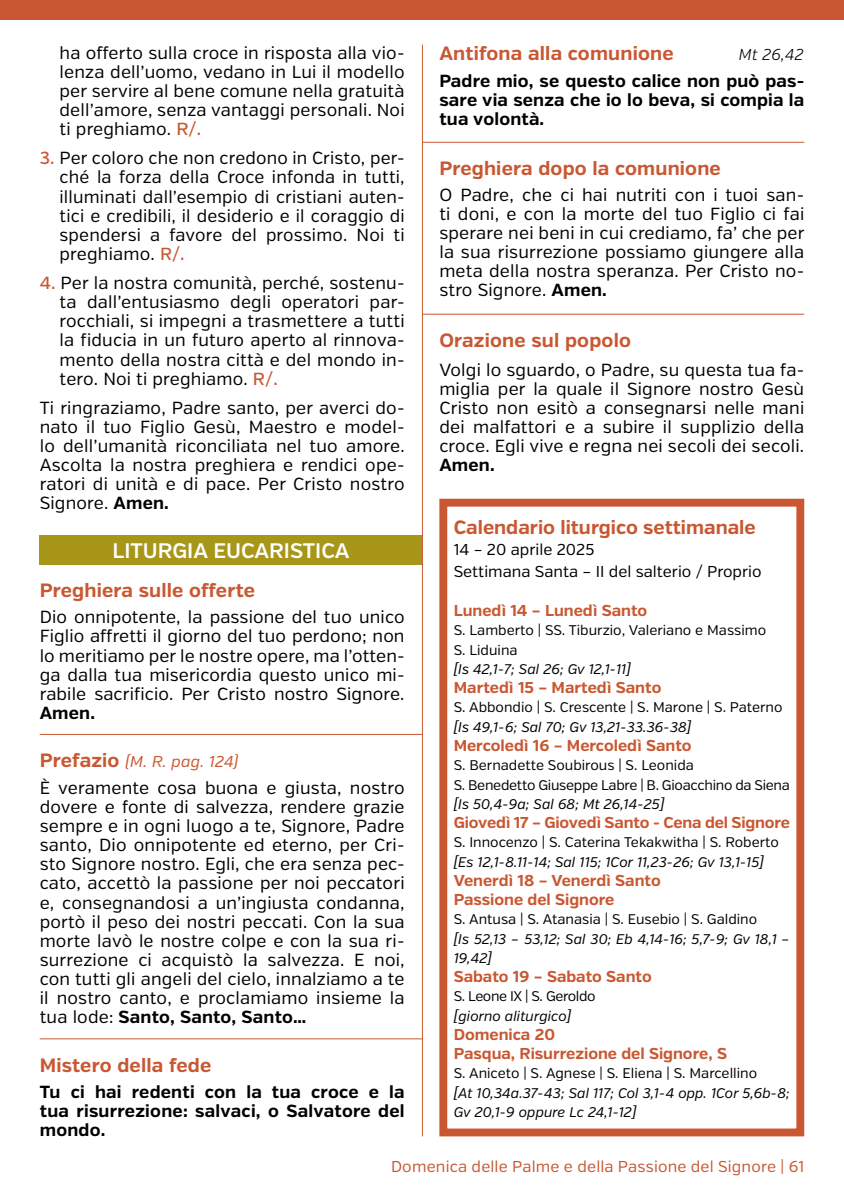
<style>
.page{position:relative;width:844px;height:1191px;background:#fff}
.page>*{position:absolute;margin:0;border:0;box-sizing:border-box;transform-origin:0 0}
.t1{font:600 21px "Verb";color:#fff}
.t2{font:700 19.25px "Verb";letter-spacing:.01em;color:#c95832}
.t3{font:17.5px/19.1px "Verb";letter-spacing:.01em;color:#000;text-align:justify}
.t4{font:700 17.5px/19.1px "Verb";letter-spacing:.01em;color:#000;text-align:justify}
.t5{font:700 15.75px/19.2px "Verb";color:#c95832}
.t6{font:15.75px/21.7px "Verb";color:#000}
.t7{font:15.75px "Verb";letter-spacing:.01em;color:#c95832}
.t8{font:italic 15.75px "Verb";letter-spacing:.01em;color:#c95832}
.t9{font:italic 300 15.75px "Verb";color:#000}
.t10{font:italic 14px/19.2px "Verb";color:#000}
.t11{font:14px/19.2px "Verb";color:#000}
.t12{font:14px/19.2px "Verb";letter-spacing:-.02em;color:#000}
.t13{font:14px "Verb";letter-spacing:-.03em;color:#000}
.s1{font-weight:500;color:#c95832}
.s2{font-weight:700}
.s3{font-weight:700;font-style:normal;font-size:19.25px}
</style>
<div class="page">
<div style="left:0;top:0;width:843px;height:20px;background:#c95832"></div>
<hr style="left:40px;top:734px;width:382px;height:1px;background:#c95832">
<hr style="left:40px;top:1038px;width:382px;height:1px;background:#c95832">
<div style="left:40px;top:535px;width:382px;height:30px;background:#a89618"></div>
<hr style="left:422px;top:142px;width:382px;height:1px;background:#c95832">
<hr style="left:422px;top:314px;width:382px;height:1px;background:#c95832">
<hr style="left:422px;top:45px;width:1px;height:1091px;background:#c95832">
<div style="left:439px;top:499px;width:365px;height:637px;border:8px solid #c95832"></div>
<p class="t3" style="left:60px;top:43px;width:346px">ha offerto sulla croce in risposta alla vio&shy;lenza dell’uomo, vedano in Lui il modello per servire al bene comune nella gratuità dell’amore, senza vantaggi personali. Noi ti preghiamo. <span class="s1">R/.</span></p>
<p class="t3" style="left:60px;top:149px;width:346px;text-indent:-20px"><span class="s1">3.</span> Per coloro che non credono in Cristo, per&shy;ché la forza della Croce infonda in tutti, illuminati dall’esempio di cristiani auten&shy;tici e credibili, il desiderio e il coraggio di spendersi a favore del prossimo. Noi ti preghiamo. <span class="s1">R/.</span></p>
<p class="t3" style="left:60px;top:274px;width:346px;text-indent:-20px"><span class="s1">4.</span> Per la nostra comunità, perché, sostenu&shy;ta dall’entusiasmo degli operatori par&shy;rocchiali, si impegni a trasmettere a tutti la fiducia in un futuro aperto al rinnova&shy;mento della nostra città e del mondo in&shy;tero. Noi ti preghiamo. <span class="s1">R/.</span></p>
<p class="t3" style="left:40px;top:398px;width:366px">Ti ringraziamo, Padre santo, per averci do&shy;nato il tuo Figlio Gesù, Maestro e model&shy;lo dell’umanità riconciliata nel tuo amore.<br>Ascolta la nostra preghiera e rendici ope&shy;ratori di unità e di pace. Per Cristo nostro Signore. <span class="s2">Amen.</span></p>
<p class="t1" style="left:113px;top:538px;width:238px">LITURGIA EUCARISTICA</p>
<p class="t2" style="left:40px;top:578px;width:217px">Preghiera sulle offerte</p>
<p class="t3" style="left:40px;top:608px;width:366px">Dio onnipotente, la passione del tuo unico Figlio affretti il giorno del tuo perdono; non lo meritiamo per le nostre opere, ma l’otten&shy;ga dalla tua misericordia questo unico mi&shy;rabile sacrificio. Per Cristo nostro Signore.</p>
<p class="t4" style="left:40px;top:703px;width:57px">Amen.</p>
<p class="t8" style="left:40px;top:752px;width:200px"><span class="s3">Prefazio</span> (M. R. pag. 124)</p>
<p class="t3" style="left:40px;top:778px;width:366px">È veramente cosa buona e giusta, nostro dovere e fonte di salvezza, rendere grazie sempre e in ogni luogo a te, Signore, Padre santo, Dio onnipotente ed eterno, per Cri&shy;sto Signore nostro. Egli, che era senza pec&shy;cato, accettò la passione per noi peccatori e, consegnandosi a un’ingiusta condanna, portò il peso dei nostri peccati. Con la sua morte lavò le nostre colpe e con la sua ri&shy;surrezione ci acquistò la salvezza. E noi, con tutti gli angeli del cielo, innalziamo a te il nostro canto, e proclamiamo insieme la tua lode: <span class="s2">Santo, Santo, Santo…</span></p>
<p class="t2" style="left:40px;top:1053px;width:173px">Mistero della fede</p>
<p class="t4" style="left:40px;top:1082px;width:366px">Tu ci hai redenti con la tua croce e la tua risurrezione: salvaci, o Salvatore del mondo.</p>
<p class="t2" style="left:439px;top:42px;width:236px">Antifona alla comunione</p>
<p class="t9" style="left:738px;top:45px;width:66px">Mt 26,42</p>
<p class="t4" style="left:439px;top:71px;width:366px">Padre mio, se questo calice non può pas&shy;sare via senza che io lo beva, si compia la tua volontà.</p>
<p class="t2" style="left:439px;top:157px;width:283px">Preghiera dopo la comunione</p>
<p class="t3" style="left:439px;top:186px;width:366px">O Padre, che ci hai nutriti con i tuoi san&shy;ti doni, e con la morte del tuo Figlio ci fai sperare nei beni in cui crediamo, fa’ che per la sua risurrezione possiamo giungere alla meta della nostra speranza. Per Cristo no&shy;stro Signore. <span class="s2">Amen.</span></p>
<p class="t2" style="left:439px;top:328px;width:193px">Orazione sul popolo</p>
<p class="t3" style="left:439px;top:360px;width:366px">Volgi lo sguardo, o Padre, su questa tua fa&shy;miglia per la quale il Signore nostro Gesù Cristo non esitò a consegnarsi nelle mani dei malfattori e a subire il supplizio della croce. Egli vive e regna nei secoli dei secoli.</p>
<p class="t4" style="left:439px;top:455px;width:57px">Amen.</p>
<p class="t2" style="left:453px;top:515px;width:303px">Calendario liturgico settimanale</p>
<p class="t6" style="left:453px;top:539px;width:309px">14 – 20 aprile 2025<br>Settimana Santa – II del salterio / Proprio</p>
<p class="t5" style="left:453px;top:601px;width:195px">Lunedì 14 – Lunedì Santo</p>
<p class="t11" style="left:453px;top:621px;width:314px">S. Lamberto | SS. Tiburzio, Valeriano e Massimo<br>S. Liduina</p>
<p class="t10" style="left:453px;top:659px;width:178px">[Is 42,1-7; Sal 26; Gv 12,1-11]</p>
<p class="t5" style="left:453px;top:678px;width:209px">Martedì 15 – Martedì Santo</p>
<p class="t11" style="left:453px;top:698px;width:330px">S. Abbondio | S. Crescente | S. Marone | S. Paterno</p>
<p class="t10" style="left:453px;top:717px;width:239px">[Is 49,1-6; Sal 70; Gv 13,21-33.36-38]</p>
<p class="t5" style="left:453px;top:736px;width:239px">Mercoledì 16 – Mercoledì Santo</p>
<p class="t12" style="left:453px;top:756px;width:337px">S. Bernadette Soubirous | S. Leonida<br>S. Benedetto Giuseppe Labre | B. Gioacchino da Siena</p>
<p class="t10" style="left:453px;top:794px;width:212px">[Is 50,4-9a; Sal 68; Mt 26,14-25]</p>
<p class="t5" style="left:453px;top:813px;width:337px">Giovedì 17 – Giovedì Santo - Cena del Signore</p>
<p class="t11" style="left:453px;top:833px;width:326px">S. Innocenzo | S. Caterina Tekakwitha | S. Roberto</p>
<p class="t10" style="left:453px;top:852px;width:311px">[Es 12,1-8.11-14; Sal 115; 1Cor 11,23-26; Gv 13,1-15]</p>
<p class="t5" style="left:453px;top:871px;width:208px">Venerdì 18 – Venerdì Santo<br>Passione del Signore</p>
<p class="t11" style="left:453px;top:910px;width:305px">S. Antusa | S. Atanasia | S. Eusebio | S. Galdino</p>
<p class="t10" style="left:453px;top:929px;width:337px">[Is 52,13 – 53,12; Sal 30; Eb 4,14-16; 5,7-9; Gv 18,1 –<br>19,42]</p>
<p class="t5" style="left:453px;top:967px;width:199px">Sabato 19 – Sabato Santo</p>
<p class="t13" style="left:453px;top:988px;width:143px">S. Leone IX | S. Geroldo</p>
<p class="t10" style="left:453px;top:1006px;width:119px">[giorno aliturgico]</p>
<p class="t5" style="left:453px;top:1025px;width:274px">Domenica 20<br>Pasqua, Risurrezione del Signore, S</p>
<p class="t11" style="left:453px;top:1064px;width:305px">S. Aniceto | S. Agnese | S. Eliena | S. Marcellino</p>
<p class="t10" style="left:453px;top:1083px;width:337px">[At 10,34a.37-43; Sal 117; Col 3,1-4 opp. 1Cor 5,6b-8;<br>Gv 20,1-9 oppure Lc 24,1-12]</p>
<p class="t7" style="left:391px;top:1157px;width:414px">Domenica delle Palme e della Passione del Signore | 61</p>
</div>
